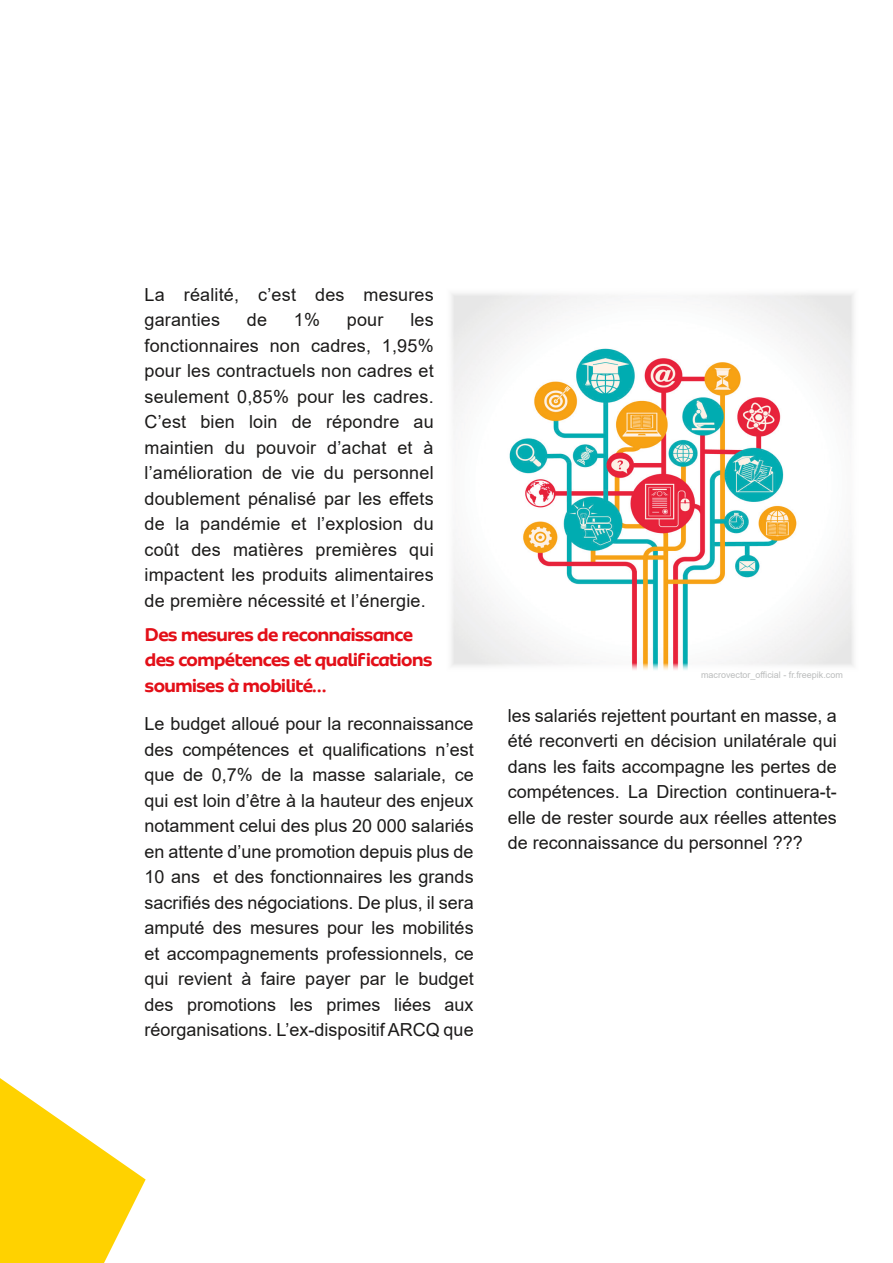
<style>
.page{position:relative;width:893px;height:1263px;background:#fff}
.page>*{position:absolute;margin:0;border:0;box-sizing:border-box;transform-origin:0 0}
.t1{font:700 19.5px/25.5px "Sua";letter-spacing:-.06em;color:#e30f18}
.t2{font:18px/25.5px "Arial";color:#1c1b1a;text-align:justify}
.t3{font:9px "Arial";color:#bbbdbd}
</style>
<div class="page">
<img style="left:451px;top:293px;width:403px;height:377px">
<svg style="left:0;top:1078px;width:146px;height:185px"></svg>
<p class="t2" style="left:145px;top:282px;width:291px">La réalité, c’est des mesures garanties</p>
<p class="t2" style="left:247px;top:307px;width:22px">de</p>
<p class="t2" style="left:294px;top:307px;width:28px">1%</p>
<p class="t2" style="left:347px;top:307px;width:38px">pour</p>
<p class="t2" style="left:145px;top:307px;width:291px;text-indent:266px">les fonctionnaires non cadres, 1,95% pour les contractuels non cadres et seulement 0,85% pour les cadres.<br>C’est bien loin de répondre au maintien du pouvoir d’achat et à l’amélioration de vie du personnel doublement pénalisé par les effets de la pandémie et l’explosion du coût des matières premières qui impactent les produits alimentaires de première nécessité et l’énergie.</p>
<p class="t1" style="left:145px;top:621px;width:290px">Des mesures de reconnaissance des compétences et qualifications soumises à mobilité…</p>
<p class="t2" style="left:145px;top:711px;width:331px">Le budget alloué pour la reconnaissance des compétences et qualifications n’est que de 0,7% de la masse salariale, ce qui est loin d’être à la hauteur des enjeux notamment celui des plus 20 000 salariés en attente d’une promotion depuis plus de 10 ans et des fonctionnaires les grands sacrifiés des négociations. De plus, il sera amputé des mesures pour les mobilités et accompagnements professionnels, ce qui revient à faire payer par le budget des promotions les primes liées aux réorganisations. L’ex-dispositif ARCQ que</p>
<p class="t2" style="left:508px;top:703px;width:331px">les salariés rejettent pourtant en masse, a été reconverti en décision unilatérale qui dans les faits accompagne les pertes de compétences. La Direction continuera-t&shy;elle de rester sourde aux réelles attentes de reconnaissance du personnel ???</p>
<p class="t3" style="left:701px;top:669px;width:143px">macrovector_official - fr.freepik.com</p>
</div>
